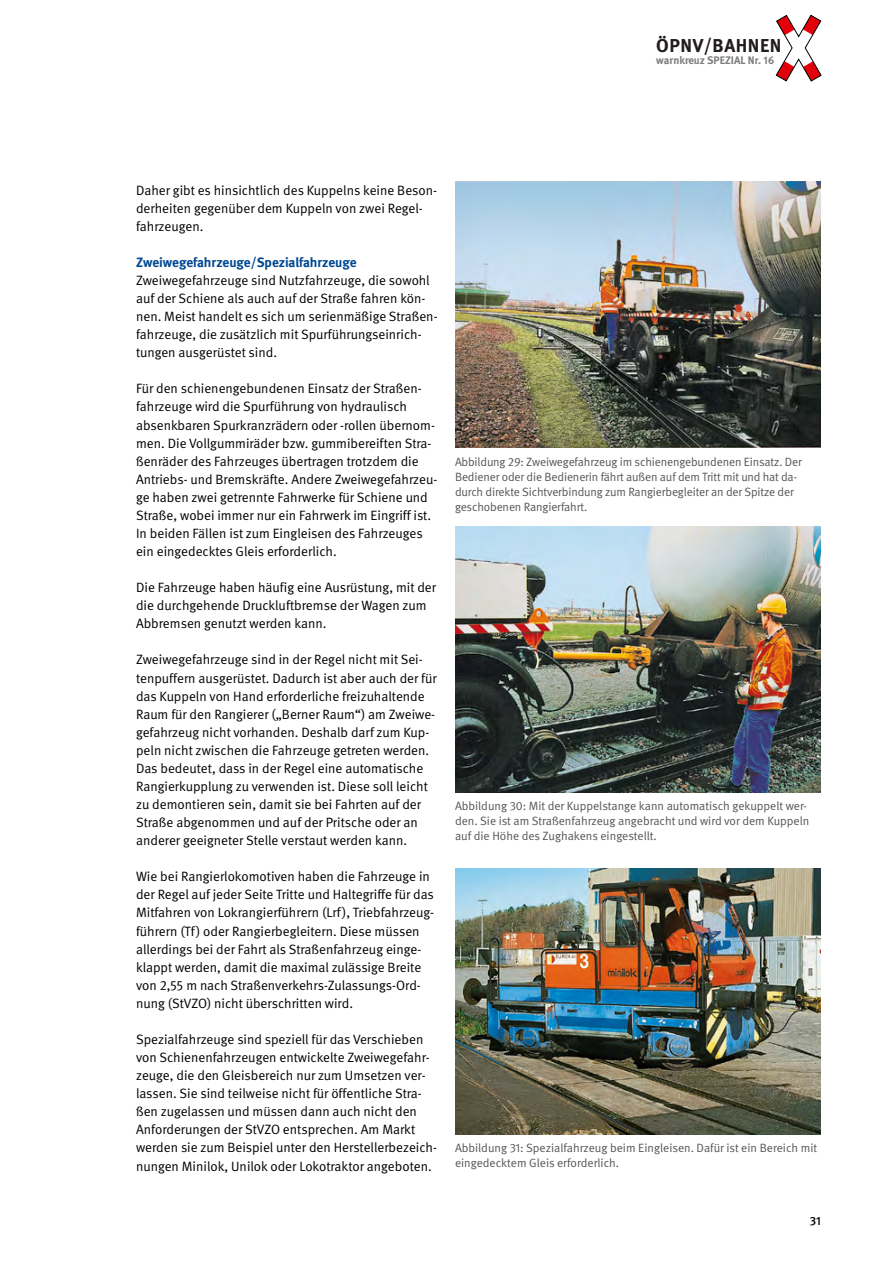
<style>
.page{position:relative;width:893px;height:1263px;background:#fff}
.page>*{position:absolute;margin:0;border:0;box-sizing:border-box;transform-origin:0 0}
.t1{font:700 18.6px "DGUV Meta";letter-spacing:.03em;color:#231c1c}
.Fließtext{font:13.5px/18px "DGUV Meta";color:#000}
.Fließtext-2{font:700 13.5px "DGUV Meta";color:#004893}
.BU{font:12px/15px "DGUV Meta";letter-spacing:-.01em;color:#565655}
.t2{font:500 12px "DGUV Meta";color:#000}
.t3{font:700 10.95px "DGUV Meta";color:#7d7d7c}
</style>
<div class="page">
<svg style="left:775px;top:15px;width:46px;height:67px"></svg>
<img style="left:455px;top:182px;width:366px;height:266px">
<img style="left:455px;top:526px;width:366px;height:266px">
<img style="left:455px;top:868px;width:366px;height:266px">
<h1 class="t1" style="left:656px;top:35px;width:127px">ÖPNV/BAHNEN</h1>
<p class="t3" style="left:656px;top:54px;width:119px">warnkreuz SPEZIAL Nr. 16</p>
<p class="Fließtext" style="left:136px;top:181px;width:303px">Daher gibt es hinsichtlich des Kuppelns keine Beson&shy;derheiten gegenüber dem Kuppeln von zwei Regel&shy;fahrzeugen.</p>
<p class="Fließtext-2" style="left:136px;top:254px;width:222px">Zweiwegefahrzeuge/Spezialfahrzeuge</p>
<p class="Fließtext" style="left:136px;top:272px;width:303px">Zweiwegefahrzeuge sind Nutzfahrzeuge, die sowohl auf der Schiene als auch auf der Straße fahren kön&shy;nen. Meist handelt es sich um serienmäßige Straßen&shy;fahrzeuge, die zusätzlich mit Spurführungseinrich&shy;tungen ausgerüstet sind.</p>
<p class="Fließtext" style="left:136px;top:380px;width:303px">Für den schienengebundenen Einsatz der Straßen&shy;fahrzeuge wird die Spurführung von hydraulisch absenkbaren Spurkranzrädern oder -rollen übernom&shy;men. Die Vollgummiräder bzw. gummibereiften Stra&shy;ßenräder des Fahrzeuges übertragen trotzdem die Antriebs- und Bremskräfte. Andere Zweiwegefahrzeu&shy;ge haben zwei getrennte Fahrwerke für Schiene und Straße, wobei immer nur ein Fahrwerk im Eingriff ist.<br>In beiden Fällen ist zum Eingleisen des Fahrzeuges ein eingedecktes Gleis erforderlich.</p>
<p class="Fließtext" style="left:136px;top:579px;width:301px">Die Fahrzeuge haben häufig eine Ausrüstung, mit der die durchgehende Druckluftbremse der Wagen zum<br>Abbremsen genutzt werden kann.</p>
<p class="Fließtext" style="left:136px;top:651px;width:302px">Zweiwegefahrzeuge sind in der Regel nicht mit Sei&shy;tenpuffern ausgerüstet. Dadurch ist aber auch der für das Kuppeln von Hand erforderliche freizuhaltende Raum für den Rangierer („Berner Raum“) am Zweiwe&shy;gefahrzeug nicht vorhanden. Deshalb darf zum Kup&shy;peln nicht zwischen die Fahrzeuge getreten werden.<br>Das bedeutet, dass in der Regel eine automatische Rangierkupplung zu verwenden ist. Diese soll leicht zu demontieren sein, damit sie bei Fahrten auf der Straße abgenommen und auf der Pritsche oder an anderer geeigneter Stelle verstaut werden kann.</p>
<p class="Fließtext" style="left:136px;top:868px;width:300px">Wie bei Rangierlokomotiven haben die Fahrzeuge in der Regel auf jeder Seite Tritte und Haltegriffe für das Mitfahren von Lokrangierführern (Lrf), Triebfahrzeug&shy;führern (Tf) oder Rangierbegleitern. Diese müssen allerdings bei der Fahrt als Straßenfahrzeug einge&shy;klappt werden, damit die maximal zulässige Breite von 2,55 m nach Straßenverkehrs-Zulassungs-Ord&shy;nung (StVZO) nicht überschritten wird.</p>
<p class="Fließtext" style="left:136px;top:1031px;width:302px">Spezialfahrzeuge sind speziell für das Verschieben von Schienenfahrzeugen entwickelte Zweiwegefahr&shy;zeuge, die den Gleisbereich nur zum Umsetzen ver&shy;lassen. Sie sind teilweise nicht für öffentliche Stra&shy;ßen zugelassen und müssen dann auch nicht den Anforderungen der StVZO entsprechen. Am Markt werden sie zum Beispiel unter den Herstellerbezeich&shy;nungen Minilok, Unilok oder Lokotraktor angeboten.</p>
<p class="BU" style="left:455px;top:454px;width:348px">Abbildung 29: Zweiwegefahrzeug im schienengebundenen Einsatz. Der Bediener oder die Bedienerin fährt außen auf dem Tritt mit und hat da&shy;durch direkte Sichtverbindung zum Rangierbegleiter an der Spitze der geschobenen Rangierfahrt.</p>
<p class="BU" style="left:455px;top:798px;width:356px">Abbildung 30: Mit der Kuppelstange kann automatisch gekuppelt wer&shy;den. Sie ist am Straßenfahrzeug angebracht und wird vor dem Kuppeln auf die Höhe des Zughakens eingestellt.</p>
<p class="BU" style="left:455px;top:1141px;width:364px">Abbildung 31: Spezialfahrzeug beim Eingleisen. Dafür ist ein Bereich mit eingedecktem Gleis erforderlich.</p>
<p class="t2" style="left:810px;top:1213px;width:13px">31</p>
</div>
